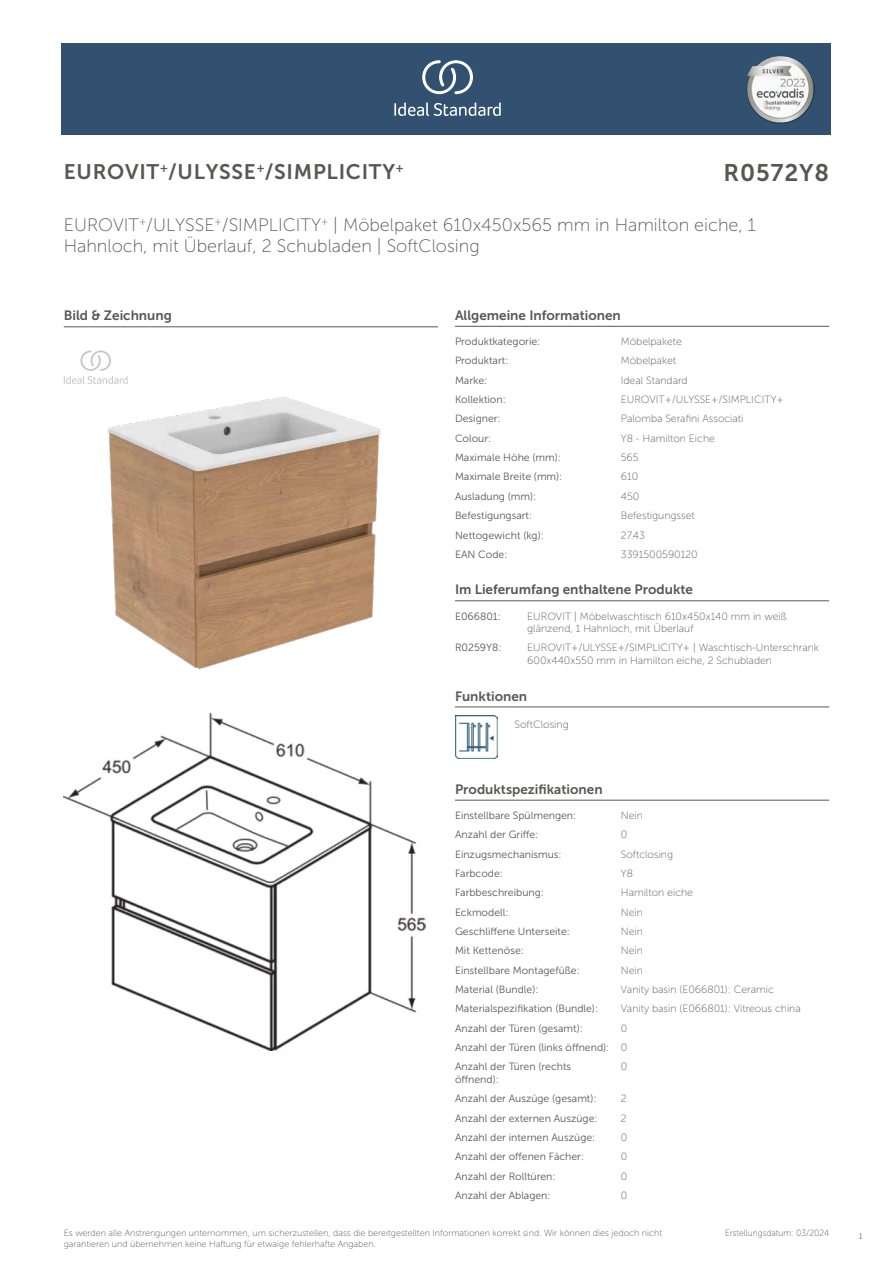
<style>
.page{position:relative;width:893px;height:1263px;background:#fff}
.page>*{position:absolute;margin:0;border:0;box-sizing:border-box;transform-origin:0 0}
.t1{font:24px "Museo Sans 700";letter-spacing:.035em;color:#575756}
.t2{font:21px "Museo Sans 700";letter-spacing:.035em;color:#575756}
.t3{font:18px/21.6px "Museo Sans 100";color:#575756}
.t4{font:13.5px "Museo Sans 700";color:#575756}
.t5{font:10.5px/19.4px "Museo Sans 300";color:#575756}
.t6{font:10.5px/12.6px "Museo Sans 100";color:#575756}
.t7{font:9px/10.8px "Museo Sans 100";color:#575756}
.t8{font:9px "Museo Sans 100";color:#575756;scale:.95 1}
.t9{font:300 9px "Calibri";color:#575756;scale:.95 1}
.s1{font-family:"Museo Sans 100"}
</style>
<div class="page">
<div style="left:62px;top:43px;width:769px;height:91px;background:#325070"></div>
<hr style="left:455px;top:326px;width:166px;height:1px;background:#575756">
<hr style="left:621px;top:326px;width:208px;height:1px;background:#575756">
<hr style="left:455px;top:600px;width:72px;height:1px;background:#575756">
<hr style="left:527px;top:600px;width:302px;height:1px;background:#575756">
<hr style="left:455px;top:707px;width:59px;height:1px;background:#575756">
<hr style="left:514px;top:707px;width:128px;height:1px;background:#575756">
<hr style="left:642px;top:707px;width:60px;height:1px;background:#575756">
<hr style="left:702px;top:707px;width:127px;height:1px;background:#575756">
<img style="left:455px;top:716px;width:42px;height:42px">
<hr style="left:455px;top:800px;width:166px;height:1px;background:#575756">
<hr style="left:621px;top:800px;width:208px;height:1px;background:#575756">
<img style="left:64px;top:714px;width:361px;height:337px">
<hr style="left:64px;top:327px;width:374px;height:1px;background:#575756">
<svg style="left:64px;top:350px;width:64px;height:34px"></svg>
<img style="left:107px;top:396px;width:274px;height:274px">
<svg style="left:394px;top:102px;width:107px;height:14px"></svg>
<svg style="left:422px;top:60px;width:51px;height:34px"></svg>
<img style="left:746px;top:56px;width:68px;height:67px">
<h2 class="t2" style="left:64px;top:160px;width:341px">EUROVIT<sup>+</sup>/ULYSSE<sup>+</sup>/SIMPLICITY<sup>+</sup></h2>
<h1 class="t1" style="left:723px;top:160px;width:107px">R0572Y8</h1>
<h3 class="t3" style="left:64px;top:214px;width:694px">EUROVIT<sup>+</sup>/ULYSSE<sup>+</sup>/SIMPLICITY<sup>+</sup> | Möbelpaket 610x450x565 mm in Hamilton eiche, 1<br>Hahnloch, mit Überlauf, 2 Schubladen | SoftClosing</h3>
<p class="t4" style="left:64px;top:308px;width:110px">Bild &amp; Zeichnung</p>
<p class="t4" style="left:455px;top:308px;width:167px">Allgemeine Informationen</p>
<p class="t5" style="left:455px;top:332px;width:87px">Produktkategorie:</p>
<p class="t6" style="left:621px;top:335px;width:63px">Möbelpakete</p>
<p class="t5" style="left:455px;top:351px;width:55px">Produktart:</p>
<p class="t6" style="left:621px;top:355px;width:57px">Möbelpaket</p>
<p class="t5" style="left:455px;top:370px;width:34px">Marke:</p>
<p class="t6" style="left:621px;top:374px;width:68px">Ideal Standard</p>
<p class="t5" style="left:455px;top:390px;width:52px">Kollektion:</p>
<p class="t6" style="left:621px;top:393px;width:164px">EUROVIT+/ULYSSE+/SIMPLICITY+</p>
<p class="t5" style="left:455px;top:409px;width:47px">Designer:</p>
<p class="t6" style="left:621px;top:413px;width:124px">Palomba Serafini Associati</p>
<p class="t5" style="left:455px;top:429px;width:38px">Colour:</p>
<p class="t6" style="left:621px;top:432px;width:96px">Y8 - Hamilton Eiche</p>
<p class="t5" style="left:455px;top:448px;width:107px">Maximale Höhe (mm):</p>
<p class="t6" style="left:621px;top:451px;width:19px">565</p>
<p class="t5" style="left:455px;top:467px;width:109px">Maximale Breite (mm):</p>
<p class="t6" style="left:621px;top:471px;width:19px">610</p>
<p class="t5" style="left:455px;top:487px;width:83px">Ausladung (mm):</p>
<p class="t6" style="left:621px;top:490px;width:20px">450</p>
<p class="t5" style="left:455px;top:506px;width:79px">Befestigungsart:</p>
<p class="t6" style="left:621px;top:509px;width:75px">Befestigungsset</p>
<p class="t5" style="left:455px;top:525px;width:90px">Nettogewicht (kg):</p>
<p class="t6" style="left:621px;top:529px;width:26px">27.43</p>
<p class="t5" style="left:455px;top:545px;width:54px">EAN Code:</p>
<p class="t6" style="left:621px;top:548px;width:78px">3391500590120</p>
<p class="t4" style="left:455px;top:582px;width:240px">Im Lieferumfang enthaltene Produkte</p>
<p class="t5" style="left:455px;top:606px;width:47px">E066801:</p>
<p class="t6" style="left:527px;top:610px;width:261px">EUROVIT | Möbelwaschtisch 610x450x140 mm in weiß glänzend, 1 Hahnloch, mit Überlauf</p>
<p class="t5" style="left:455px;top:638px;width:48px">R0259Y8:</p>
<p class="t6" style="left:527px;top:642px;width:293px">EUROVIT+/ULYSSE+/SIMPLICITY+ | Waschtisch-Unterschrank<br>600x440x550 mm in Hamilton eiche, 2 Schubladen</p>
<p class="t4" style="left:455px;top:688px;width:74px">Funktionen</p>
<p class="t6" style="left:514px;top:718px;width:56px">SoftClosing</p>
<p class="t4" style="left:455px;top:782px;width:149px">Produktspezifikationen</p>
<p class="t5" style="left:455px;top:806px;width:123px">Einstellbare Spülmengen:</p>
<p class="t6" style="left:621px;top:809px;width:24px">Nein</p>
<p class="t5" style="left:455px;top:825px;width:85px">Anzahl der Griffe:</p>
<p class="t6" style="left:621px;top:828px;width:8px">0</p>
<p class="t5" style="left:455px;top:844px;width:108px">Einzugsmechanismus:</p>
<p class="t6" style="left:621px;top:848px;width:54px">Softclosing</p>
<p class="t5" style="left:455px;top:864px;width:49px">Farbcode:</p>
<p class="t6" style="left:621px;top:867px;width:14px">Y8</p>
<p class="t5" style="left:455px;top:883px;width:90px">Farbbeschreibung:</p>
<p class="t6" style="left:621px;top:886px;width:74px">Hamilton eiche</p>
<p class="t5" style="left:455px;top:902px;width:55px">Eckmodell:</p>
<p class="t6" style="left:621px;top:906px;width:24px">Nein</p>
<p class="t5" style="left:455px;top:922px;width:116px">Geschliffene Unterseite:</p>
<p class="t6" style="left:621px;top:925px;width:24px">Nein</p>
<p class="t5" style="left:455px;top:941px;width:70px">Mit Kettenöse:</p>
<p class="t6" style="left:621px;top:944px;width:24px">Nein</p>
<p class="t5" style="left:455px;top:960px;width:126px">Einstellbare Montagefüße:</p>
<p class="t6" style="left:621px;top:964px;width:24px">Nein</p>
<p class="t5" style="left:455px;top:980px;width:85px">Material (Bundle):</p>
<p class="t6" style="left:621px;top:983px;width:155px">Vanity basin (E066801): Ceramic</p>
<p class="t5" style="left:455px;top:999px;width:145px">Materialspezifikation (Bundle):</p>
<p class="t6" style="left:621px;top:1002px;width:181px">Vanity basin (E066801): Vitreous china</p>
<p class="t5" style="left:455px;top:1018px;width:129px">Anzahl der Türen (gesamt):</p>
<p class="t6" style="left:621px;top:1022px;width:8px">0</p>
<p class="t5" style="left:455px;top:1038px;width:174px">Anzahl der Türen (links öffnend): <span class="s1">0<br></span>Anzahl der Türen (rechts</p>
<p class="t5" style="left:455px;top:1070px;width:45px">öffnend):</p>
<p class="t6" style="left:621px;top:1061px;width:8px">0</p>
<p class="t5" style="left:455px;top:1089px;width:143px">Anzahl der Auszüge (gesamt):</p>
<p class="t6" style="left:621px;top:1093px;width:7px">2</p>
<p class="t5" style="left:455px;top:1108px;width:144px">Anzahl der externen Auszüge:</p>
<p class="t6" style="left:621px;top:1112px;width:7px">2</p>
<p class="t5" style="left:455px;top:1128px;width:142px">Anzahl der internen Auszüge:</p>
<p class="t6" style="left:621px;top:1131px;width:8px">0</p>
<p class="t5" style="left:455px;top:1147px;width:131px">Anzahl der offenen Fächer:</p>
<p class="t6" style="left:621px;top:1151px;width:8px">0</p>
<p class="t5" style="left:455px;top:1166px;width:102px">Anzahl der Rolltüren:</p>
<p class="t6" style="left:621px;top:1170px;width:8px">0</p>
<p class="t5" style="left:455px;top:1186px;width:97px">Anzahl der Ablagen:</p>
<p class="t6" style="left:621px;top:1189px;width:8px">0</p>
<p class="t7" style="left:64px;top:1227px;width:600px">Es werden alle Anstrengungen unternommen, um sicherzustellen, dass die bereitgestellten Informationen korrekt sind. Wir können dies jedoch nicht garantieren und übernehmen keine Haftung für etwaige fehlerhafte Angaben.</p>
<p class="t8" style="left:725px;top:1228px;width:111px">Erstellungsdatum: 03/2024</p>
<p class="t9" style="left:858px;top:1230px;width:6px">1</p>
</div>
